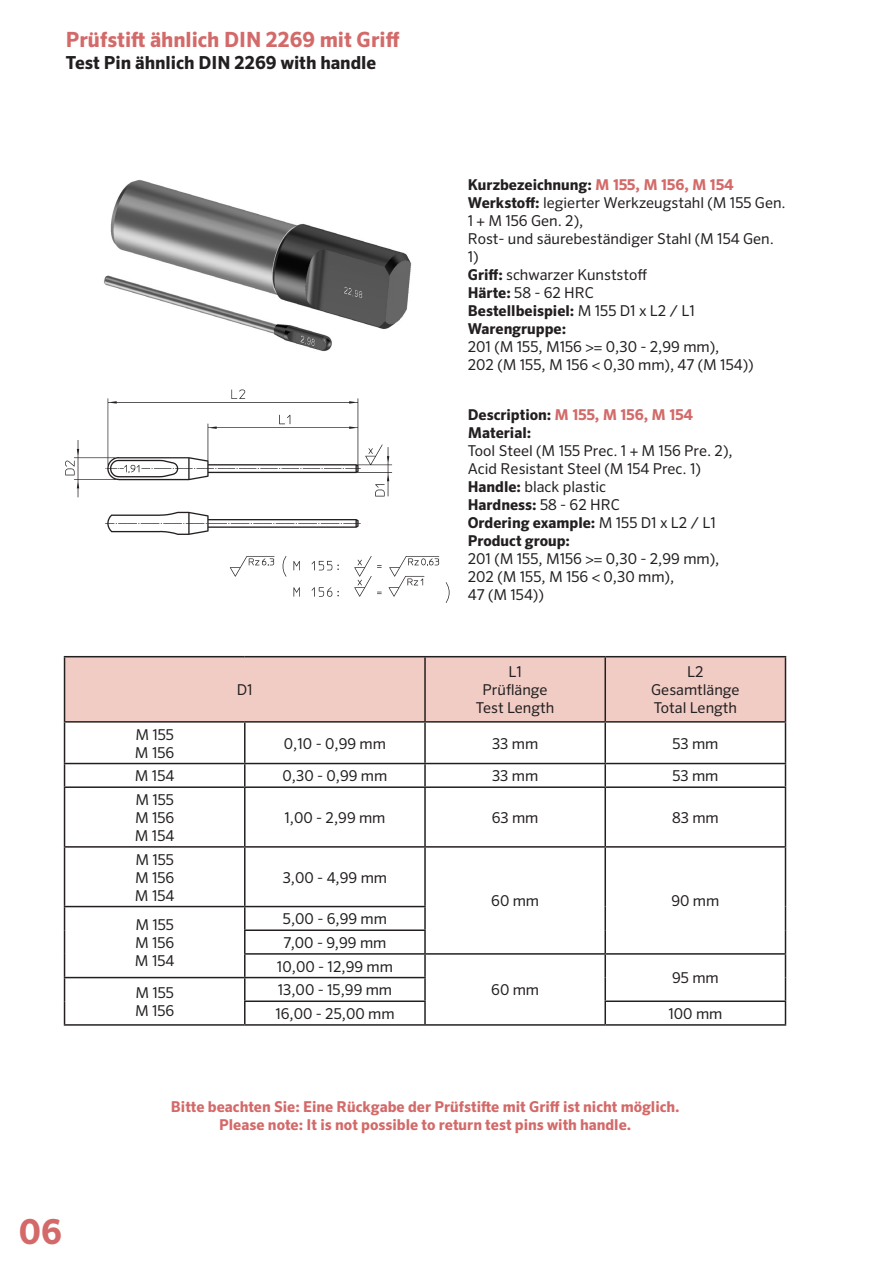
<style>
.page{position:relative;width:893px;height:1263px;background:#fff}
.page>*{position:absolute;margin:0;border:0;box-sizing:border-box;transform-origin:0 0}
.t1{font:700 34.5px "Sero Pro";color:#d36a69}
.t2{font:700 21px "Sero Pro";color:#d36a69}
.t3{font:700 18px "Sero Pro";color:#231f20}
.t4{font:15px/18px "Sero Pro";color:#231f20}
.t5{font:700 15px/18px "Sero Pro";color:#d36a69;text-align:center}
.t6{font:700 15px/18px "Sero Pro";color:#231f20}
.s1{font-weight:700}
.s2{font-weight:700;color:#d36a69}
.s3{color:#d36a69}
</style>
<div class="page">
<img style="left:65px;top:389px;width:385px;height:214px">
<img style="left:104px;top:180px;width:308px;height:171px">
<div style="left:65px;top:657px;width:720px;height:64px;background:#f0ccc5"></div>
<svg style="left:65px;top:723px;width:720px;height:301px"></svg>
<hr style="left:64px;top:656px;width:181px;height:1px;background:#231f20">
<hr style="left:64px;top:657px;width:1px;height:64px;background:#231f20">
<hr style="left:245px;top:656px;width:180px;height:1px;background:#231f20">
<hr style="left:425px;top:656px;width:180px;height:1px;background:#231f20">
<hr style="left:424px;top:657px;width:2px;height:64px;background:#231f20">
<hr style="left:605px;top:656px;width:181px;height:1px;background:#231f20">
<hr style="left:604px;top:657px;width:2px;height:64px;background:#231f20">
<hr style="left:785px;top:657px;width:1px;height:64px;background:#231f20">
<hr style="left:64px;top:721px;width:181px;height:2px;background:#231f20">
<hr style="left:64px;top:723px;width:1px;height:40px;background:#231f20">
<hr style="left:245px;top:721px;width:180px;height:2px;background:#231f20">
<hr style="left:244px;top:723px;width:2px;height:40px;background:#231f20">
<hr style="left:425px;top:721px;width:180px;height:2px;background:#231f20">
<hr style="left:424px;top:723px;width:2px;height:40px;background:#231f20">
<hr style="left:605px;top:721px;width:181px;height:2px;background:#231f20">
<hr style="left:604px;top:723px;width:2px;height:40px;background:#231f20">
<hr style="left:785px;top:723px;width:1px;height:40px;background:#231f20">
<hr style="left:64px;top:763px;width:181px;height:1px;background:#231f20">
<svg style="left:64px;top:764px;width:1px;height:22px"></svg>
<hr style="left:245px;top:763px;width:180px;height:1px;background:#231f20">
<hr style="left:244px;top:764px;width:2px;height:22px;background:#231f20">
<hr style="left:425px;top:763px;width:180px;height:1px;background:#231f20">
<hr style="left:424px;top:764px;width:2px;height:22px;background:#231f20">
<hr style="left:605px;top:763px;width:181px;height:1px;background:#231f20">
<hr style="left:604px;top:764px;width:2px;height:22px;background:#231f20">
<svg style="left:785px;top:764px;width:1px;height:22px"></svg>
<hr style="left:64px;top:786px;width:181px;height:2px;background:#231f20">
<hr style="left:64px;top:788px;width:1px;height:58px;background:#231f20">
<hr style="left:245px;top:786px;width:180px;height:2px;background:#231f20">
<hr style="left:244px;top:788px;width:2px;height:58px;background:#231f20">
<hr style="left:425px;top:786px;width:180px;height:2px;background:#231f20">
<hr style="left:424px;top:788px;width:2px;height:58px;background:#231f20">
<hr style="left:605px;top:786px;width:181px;height:2px;background:#231f20">
<hr style="left:604px;top:788px;width:2px;height:58px;background:#231f20">
<hr style="left:785px;top:788px;width:1px;height:58px;background:#231f20">
<hr style="left:64px;top:846px;width:181px;height:2px;background:#231f20">
<hr style="left:64px;top:848px;width:1px;height:58px;background:#231f20">
<hr style="left:245px;top:846px;width:180px;height:2px;background:#231f20">
<hr style="left:244px;top:848px;width:2px;height:58px;background:#231f20">
<hr style="left:425px;top:846px;width:180px;height:2px;background:#231f20">
<hr style="left:424px;top:848px;width:2px;height:58px;background:#231f20">
<hr style="left:605px;top:846px;width:181px;height:2px;background:#231f20">
<hr style="left:604px;top:848px;width:2px;height:58px;background:#231f20">
<hr style="left:785px;top:848px;width:1px;height:58px;background:#231f20">
<hr style="left:64px;top:906px;width:181px;height:1px;background:#231f20">
<hr style="left:245px;top:906px;width:181px;height:1px;background:#231f20">
<hr style="left:244px;top:907px;width:2px;height:22px;background:#231f20">
<hr style="left:424px;top:907px;width:2px;height:22px;background:#231f20">
<hr style="left:604px;top:906px;width:2px;height:24px;background:#231f20">
<hr style="left:244px;top:929px;width:182px;height:2px;background:#231f20">
<hr style="left:244px;top:931px;width:2px;height:22px;background:#231f20">
<hr style="left:424px;top:931px;width:2px;height:22px;background:#231f20">
<hr style="left:604px;top:930px;width:2px;height:23px;background:#231f20">
<hr style="left:244px;top:953px;width:181px;height:2px;background:#231f20">
<hr style="left:244px;top:955px;width:2px;height:22px;background:#231f20">
<hr style="left:425px;top:953px;width:180px;height:2px;background:#231f20">
<hr style="left:424px;top:955px;width:2px;height:22px;background:#231f20">
<hr style="left:605px;top:953px;width:181px;height:2px;background:#231f20">
<hr style="left:604px;top:955px;width:2px;height:22px;background:#231f20">
<hr style="left:64px;top:977px;width:181px;height:1px;background:#231f20">
<hr style="left:245px;top:977px;width:181px;height:1px;background:#231f20">
<hr style="left:244px;top:978px;width:2px;height:22px;background:#231f20">
<hr style="left:424px;top:978px;width:2px;height:22px;background:#231f20">
<hr style="left:604px;top:977px;width:2px;height:23px;background:#231f20">
<svg style="left:64px;top:907px;width:1px;height:117px"></svg>
<hr style="left:244px;top:1000px;width:182px;height:2px;background:#231f20">
<hr style="left:244px;top:1002px;width:2px;height:22px;background:#231f20">
<hr style="left:424px;top:1002px;width:2px;height:22px;background:#231f20">
<hr style="left:604px;top:1000px;width:182px;height:2px;background:#231f20">
<hr style="left:604px;top:1002px;width:2px;height:22px;background:#231f20">
<svg style="left:785px;top:906px;width:1px;height:118px"></svg>
<hr style="left:64px;top:1024px;width:181px;height:2px;background:#231f20">
<hr style="left:245px;top:1024px;width:180px;height:2px;background:#231f20">
<hr style="left:425px;top:1024px;width:180px;height:2px;background:#231f20">
<hr style="left:605px;top:1024px;width:181px;height:2px;background:#231f20">
<h2 class="t2" style="left:66px;top:27px;width:335px">Prüfstift ähnlich DIN 2269 mit Griff</h2>
<p class="t3" style="left:66px;top:51px;width:312px">Test Pin ähnlich DIN 2269 with handle</p>
<p class="t4" style="left:237px;top:681px;width:17px">D1</p>
<p class="t4" style="left:468px;top:176px;width:320px"><span class="s1">Kurzbezeichnung:</span> <span class="s2">M 155, M 156, M 154<br></span><span class="s1">Werkstoff:</span> legierter Werkzeugstahl (M 155 Gen.<br>1 + M 156 Gen. 2),<br>Rost- und säurebeständiger Stahl (M 154 Gen.<br>1)<br><span class="s1">Griff:</span> schwarzer Kunststoff<br><span class="s1">Härte:</span> 58 - 62 HRC<br><span class="s1">Bestellbeispiel:</span> M 155 D1 x L2 / L1<br><span class="s1">Warengruppe:</span></p>
<p class="t4" style="left:468px;top:338px;width:287px">201 (M 155, M156 &gt;= 0,30 - 2,99 mm),<br>202 (M 155, M 156 &lt; 0,30 mm), 47 (M 154))</p>
<p class="t6" style="left:468px;top:406px;width:227px">Description: <span class="s3">M 155, M 156, M 154<br></span>Material:</p>
<p class="t4" style="left:468px;top:441px;width:267px">Tool Steel (M 155 Prec. 1 + M 156 Pre. 2),<br>Acid Resistant Steel (M 154 Prec. 1)<br><span class="s1">Handle:</span> black plastic<br><span class="s1">Hardness:</span> 58 - 62 HRC<br><span class="s1">Ordering example:</span> M 155 D1 x L2 / L1<br><span class="s1">Product group:</span></p>
<p class="t4" style="left:468px;top:549px;width:253px">201 (M 155, M156 &gt;= 0,30 - 2,99 mm),<br>202 (M 155, M 156 &lt; 0,30 mm),<br>47 (M 154))</p>
<p class="t4" style="left:476px;top:663px;width:80px;text-align:center">L1<br>Prüflänge<br>Test Length</p>
<p class="t4" style="left:651px;top:663px;width:90px;text-align:center">L2<br>Gesamtlänge<br>Total Length</p>
<p class="t4" style="left:135px;top:725px;width:41px">M 155<br>M 156</p>
<p class="t4" style="left:284px;top:734px;width:104px">0,10 - 0,99 mm</p>
<p class="t4" style="left:492px;top:734px;width:48px">33 mm</p>
<p class="t4" style="left:672px;top:734px;width:47px">53 mm</p>
<p class="t4" style="left:135px;top:767px;width:41px">M 154</p>
<p class="t4" style="left:282px;top:767px;width:106px">0,30 - 0,99 mm</p>
<p class="t4" style="left:492px;top:767px;width:48px">33 mm</p>
<p class="t4" style="left:672px;top:767px;width:47px">53 mm</p>
<p class="t4" style="left:135px;top:790px;width:41px;text-align:justify">M 155<br>M 156<br>M 154</p>
<p class="t4" style="left:284px;top:808px;width:103px">1,00 - 2,99 mm</p>
<p class="t4" style="left:492px;top:808px;width:48px">63 mm</p>
<p class="t4" style="left:672px;top:808px;width:48px">83 mm</p>
<p class="t4" style="left:135px;top:850px;width:41px;text-align:justify">M 155<br>M 156<br>M 154</p>
<p class="t4" style="left:283px;top:868px;width:106px">3,00 - 4,99 mm</p>
<p class="t4" style="left:135px;top:915px;width:41px;text-align:justify">M 155<br>M 156<br>M 154</p>
<p class="t4" style="left:277px;top:907px;width:117px;line-height:23.7px;text-align:center">5,00 - 6,99 mm<br>7,00 - 9,99 mm<br>10,00 - 12,99 mm</p>
<p class="t4" style="left:135px;top:984px;width:41px">M 155<br>M 156</p>
<p class="t4" style="left:275px;top:978px;width:121px;line-height:23.7px">13,00 - 15,99 mm<br>16,00 - 25,00 mm</p>
<p class="t4" style="left:491px;top:892px;width:49px">60 mm</p>
<p class="t4" style="left:671px;top:892px;width:49px">90 mm</p>
<p class="t4" style="left:491px;top:981px;width:49px">60 mm</p>
<p class="t4" style="left:672px;top:969px;width:48px">95 mm</p>
<p class="t4" style="left:668px;top:1004px;width:55px">100 mm</p>
<h1 class="t1" style="left:19px;top:1211px;width:45px">06</h1>
<p class="t5" style="left:171px;top:1098px;width:510px">Bitte beachten Sie: Eine Rückgabe der Prüfstifte mit Griff ist nicht möglich.<br>Please note: It is not possible to return test pins with handle.</p>
</div>
